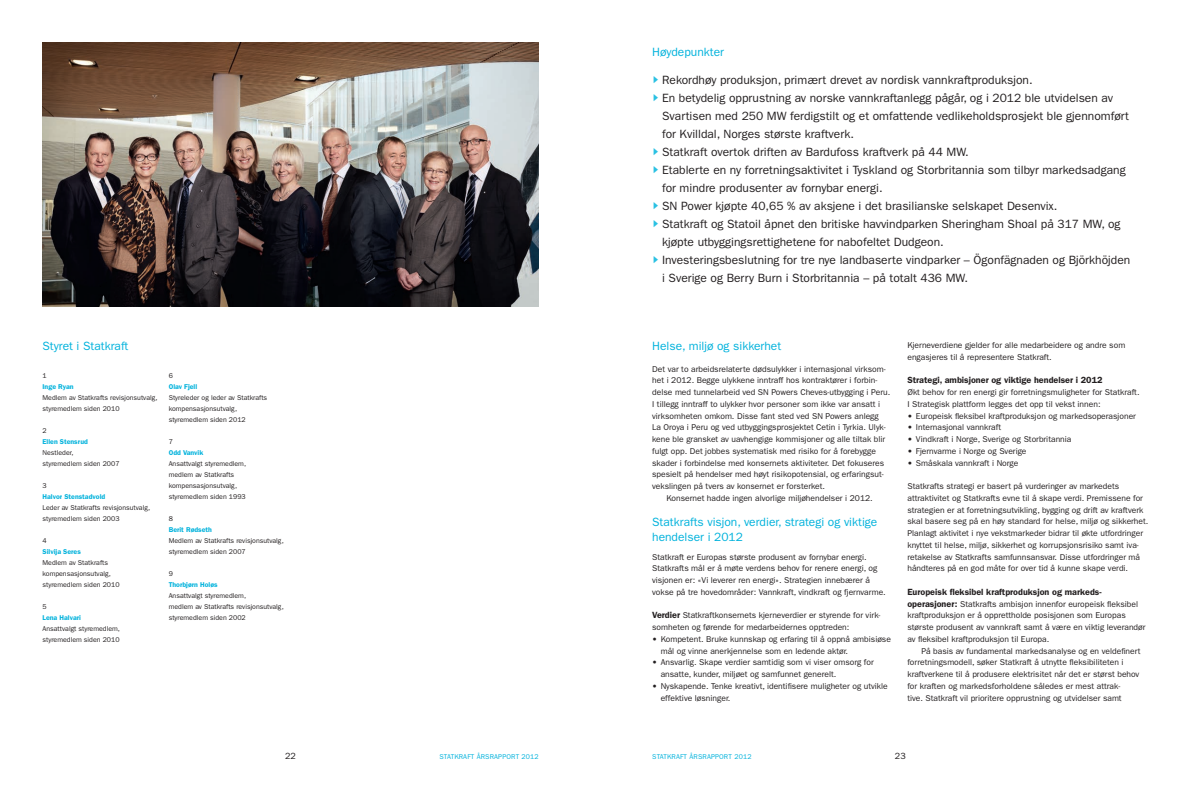
<style>
.page{position:relative;width:1191px;height:791px;background:#fff}
.page>*{position:absolute;margin:0;border:0;box-sizing:border-box;transform-origin:0 0}
.t1{font:12px/18px "ITC Franklin Gothic Std";color:#231f20}
.Subheading_nivå_1{font:12px/15px "ITC Franklin Gothic Std";color:#00b2dc}
.Del_2_Brødtekst{font:600 9px "ITC Franklin Gothic Std";color:#231f20}
.Pagina{font:9px "ITC Franklin Gothic Std";color:#231f20}
.Del_2_Brødtekst-2{font:8.5px/11.7px "ITC Franklin Gothic Std";color:#231f20}
.Del_2_Brødtekst-3{font:7px/11px "ITC Franklin Gothic Std";color:#231f20}
.Del_2_Brødtekst-4{font:600 7px "ITC Franklin Gothic Std";color:#00b2dc}
.t2{font:7px "ITC Franklin Gothic Std";letter-spacing:.02em;color:#00b2dc}
.s1{color:#2ac1e3}
.s2{font-weight:600;font-size:9px}
.s3{font-family:"ITC Franklin Gothic Std Hvy"}
</style>
<div class="page">
<img style="left:43px;top:43px;width:496px;height:264px">
<p class="Subheading_nivå_1" style="left:652px;top:45px;width:73px">Høydepunkter</p>
<p class="t1" style="left:652px;top:71px;width:382px"><span class="s1">◆</span> Rekordhøy produksjon, primært drevet av nordisk vannkraftproduksjon.</p>
<p class="t1" style="left:662px;top:89px;width:468px;text-indent:-10px"><span class="s1">◆</span> En betydelig opprustning av norske vannkraftanlegg pågår, og i 2012 ble utvidelsen av<br>Svartisen med 250 MW ferdigstilt og et omfattende vedlikeholdsprosjekt ble gjennomført for Kvilldal, Norges største kraftverk.</p>
<p class="t1" style="left:652px;top:143px;width:318px"><span class="s1">◆</span> Statkraft overtok driften av Bardufoss kraftverk på 44 MW.</p>
<p class="t1" style="left:662px;top:161px;width:465px;text-indent:-10px"><span class="s1">◆</span> Etablerte en ny forretningsaktivitet i Tyskland og Storbritannia som tilbyr markedsadgang for mindre produsenter av fornybar energi.</p>
<p class="t1" style="left:652px;top:197px;width:407px"><span class="s1">◆</span> SN Power kjøpte 40,65 % av aksjene i det brasilianske selskapet Desenvix.</p>
<p class="t1" style="left:662px;top:215px;width:460px;text-indent:-10px"><span class="s1">◆</span> Statkraft og Statoil åpnet den britiske havvindparken Sheringham Shoal på 317 MW, og kjøpte utbyggingsrettighetene for nabofeltet Dudgeon.</p>
<p class="t1" style="left:662px;top:251px;width:470px;text-indent:-10px"><span class="s1">◆</span> Investeringsbeslutning for tre nye landbaserte vindparker – Ögonfägnaden og Björkhöjden i Sverige og Berry Burn i Storbritannia – på totalt 436 MW.</p>
<p class="Subheading_nivå_1" style="left:43px;top:339px;width:87px">Styret i Statkraft</p>
<p class="Del_2_Brødtekst-3" style="left:43px;top:370px;width:6px">1</p>
<p class="Del_2_Brødtekst-4" style="left:43px;top:383px;width:33px">Inge Ryan</p>
<p class="Del_2_Brødtekst-3" style="left:43px;top:392px;width:117px">Medlem av Statkrafts revisjonsutvalg, styremedlem siden 2010</p>
<p class="Del_2_Brødtekst-3" style="left:43px;top:425px;width:6px">2</p>
<p class="Del_2_Brødtekst-4" style="left:43px;top:438px;width:47px">Ellen Stensrud</p>
<p class="Del_2_Brødtekst-3" style="left:43px;top:447px;width:32px">Nestleder,</p>
<p class="Del_2_Brødtekst-3" style="left:43px;top:458px;width:79px">styremedlem siden 2007</p>
<p class="Del_2_Brødtekst-3" style="left:43px;top:480px;width:6px">3</p>
<p class="Del_2_Brødtekst-4" style="left:43px;top:493px;width:64px">Halvor Stenstadvold</p>
<p class="Del_2_Brødtekst-3" style="left:43px;top:502px;width:109px">Leder av Statkrafts revisjonsutvalg, styremedlem siden 2003</p>
<p class="Del_2_Brødtekst-3" style="left:43px;top:535px;width:6px">4</p>
<p class="Del_2_Brødtekst-4" style="left:43px;top:548px;width:40px">Silvija Seres</p>
<p class="Del_2_Brødtekst-3" style="left:43px;top:557px;width:70px">Medlem av Statkrafts kompensasjonsutvalg,</p>
<p class="Del_2_Brødtekst-3" style="left:43px;top:579px;width:79px">styremedlem siden 2010</p>
<p class="Del_2_Brødtekst-3" style="left:43px;top:601px;width:6px">5</p>
<p class="Del_2_Brødtekst-4" style="left:43px;top:614px;width:40px">Lena Halvari</p>
<p class="Del_2_Brødtekst-3" style="left:43px;top:623px;width:79px">Ansattvalgt styremedlem,</p>
<p class="Del_2_Brødtekst-3" style="left:43px;top:634px;width:79px">styremedlem siden 2010</p>
<p class="Del_2_Brødtekst-3" style="left:169px;top:370px;width:6px">6</p>
<p class="Del_2_Brødtekst-4" style="left:169px;top:383px;width:30px">Olav Fjell</p>
<p class="Del_2_Brødtekst-3" style="left:169px;top:392px;width:100px">Styreleder og leder av Statkrafts kompensasjonsutvalg,</p>
<p class="Del_2_Brødtekst-3" style="left:169px;top:414px;width:79px">styremedlem siden 2012</p>
<p class="Del_2_Brødtekst-3" style="left:169px;top:436px;width:6px">7</p>
<p class="Del_2_Brødtekst-4" style="left:169px;top:449px;width:36px">Odd Vanvik</p>
<p class="Del_2_Brødtekst-3" style="left:169px;top:458px;width:79px">Ansattvalgt styremedlem, medlem av Statkrafts kompensasjonsutvalg,</p>
<p class="Del_2_Brødtekst-3" style="left:169px;top:491px;width:79px">styremedlem siden 1993</p>
<p class="Del_2_Brødtekst-3" style="left:169px;top:513px;width:6px">8</p>
<p class="Del_2_Brødtekst-4" style="left:169px;top:526px;width:45px">Berit Rødseth</p>
<p class="Del_2_Brødtekst-3" style="left:169px;top:535px;width:117px">Medlem av Statkrafts revisjonsutvalg,</p>
<p class="Del_2_Brødtekst-3" style="left:169px;top:546px;width:79px">styremedlem siden 2007</p>
<p class="Del_2_Brødtekst-3" style="left:169px;top:568px;width:6px">9</p>
<p class="Del_2_Brødtekst-4" style="left:169px;top:581px;width:50px">Thorbjørn Holøs</p>
<p class="Del_2_Brødtekst-3" style="left:169px;top:590px;width:117px">Ansattvalgt styremedlem,<br>medlem av Statkrafts revisjonsutvalg,</p>
<p class="Del_2_Brødtekst-3" style="left:169px;top:612px;width:79px">styremedlem siden 2002</p>
<p class="Subheading_nivå_1" style="left:652px;top:339px;width:130px">Helse, miljø og sikkerhet</p>
<p class="Del_2_Brødtekst-2" style="left:652px;top:363px;width:240px">Det var to arbeidsrelaterte dødsulykker i internasjonal virksom&shy;het i 2012. Begge ulykkene inntraff hos kontraktører i forbin&shy;delse med tunnelarbeid ved SN Powers Cheves-utbygging i Peru.<br>I tillegg inntraff to ulykker hvor personer som ikke var ansatt i virksomheten omkom. Disse fant sted ved SN Powers anlegg<br>La Oroya i Peru og ved utbyggingsprosjektet Cetin i Tyrkia. Ulyk&shy;kene ble gransket av uavhengige kommisjoner og alle tiltak blir fulgt opp. Det jobbes systematisk med risiko for å forebygge skader i forbindelse med konsernets aktiviteter. Det fokuseres spesielt på hendelser med høyt risikopotensial, og erfaringsut&shy;vekslingen på tvers av konsernet er forsterket.</p>
<p class="Del_2_Brødtekst-2" style="left:666px;top:492px;width:208px">Konsernet hadde ingen alvorlige miljøhendelser i 2012.</p>
<p class="Subheading_nivå_1" style="left:652px;top:515px;width:227px">Statkrafts visjon, verdier, strategi og viktige hendelser i 2012</p>
<p class="Del_2_Brødtekst-2" style="left:652px;top:551px;width:235px">Statkraft er Europas største produsent av fornybar energi.<br>Statkrafts mål er å møte verdens behov for renere energi, og visjonen er: «Vi leverer ren energi». Strategien innebærer å vokse på tre hovedområder: Vannkraft, vindkraft og fjernvarme.</p>
<p class="Del_2_Brødtekst-2" style="left:652px;top:610px;width:230px"><span class="s2">Verdier</span> Statkraftkonsernets kjerneverdier er styrende for virk&shy;somheten og førende for medarbeidernes opptreden:</p>
<p class="Del_2_Brødtekst-2" style="left:660px;top:633px;width:232px;text-indent:-8px"><span class="s3">•</span> Kompetent. Bruke kunnskap og erfaring til å oppnå ambisiøse mål og vinne anerkjennelse som en ledende aktør.</p>
<p class="Del_2_Brødtekst-2" style="left:660px;top:657px;width:214px;text-indent:-8px"><span class="s3">•</span> Ansvarlig. Skape verdier samtidig som vi viser omsorg for ansatte, kunder, miljøet og samfunnet generelt.</p>
<p class="Del_2_Brødtekst-2" style="left:660px;top:680px;width:229px;text-indent:-8px"><span class="s3">•</span> Nyskapende. Tenke kreativt, identifisere muligheter og utvikle effektive løsninger.</p>
<p class="Del_2_Brødtekst-2" style="left:907px;top:339px;width:219px">Kjerneverdiene gjelder for alle medarbeidere og andre som engasjeres til å representere Statkraft.</p>
<p class="Del_2_Brødtekst" style="left:907px;top:375px;width:197px">Strategi, ambisjoner og viktige hendelser i 2012</p>
<p class="Del_2_Brødtekst-2" style="left:907px;top:386px;width:234px">Økt behov for ren energi gir forretningsmuligheter for Statkraft.<br>I Strategisk plattform legges det opp til vekst innen:</p>
<p class="Del_2_Brødtekst-2" style="left:907px;top:410px;width:230px"><span class="s3">•</span> Europeisk fleksibel kraftproduksjon og markedsoperasjoner</p>
<p class="Del_2_Brødtekst-2" style="left:907px;top:422px;width:95px"><span class="s3">•</span> Internasjonal vannkraft</p>
<p class="Del_2_Brødtekst-2" style="left:907px;top:433px;width:166px"><span class="s3">•</span> Vindkraft i Norge, Sverige og Storbritannia</p>
<p class="Del_2_Brødtekst-2" style="left:907px;top:445px;width:121px"><span class="s3">•</span> Fjernvarme i Norge og Sverige</p>
<p class="Del_2_Brødtekst-2" style="left:907px;top:457px;width:113px"><span class="s3">•</span> Småskala vannkraft i Norge</p>
<p class="Del_2_Brødtekst-2" style="left:907px;top:480px;width:242px">Statkrafts strategi er basert på vurderinger av markedets attraktivitet og Statkrafts evne til å skape verdi. Premissene for strategien er at forretningsutvikling, bygging og drift av kraftverk skal basere seg på en høy standard for helse, miljø og sikkerhet.<br>Planlagt aktivitet i nye vekstmarkeder bidrar til økte utfordringer knyttet til helse, miljø, sikkerhet og korrupsjonsrisiko samt iva&shy;retakelse av Statkrafts samfunnsansvar. Disse utfordringer må håndteres på en god måte for over tid å kunne skape verdi.</p>
<p class="Del_2_Brødtekst" style="left:907px;top:586px;width:196px">Europeisk fleksibel kraftproduksjon og markeds-</p>
<p class="Del_2_Brødtekst-2" style="left:907px;top:598px;width:240px"><span class="s2">operasjoner:</span> Statkrafts ambisjon innenfor europeisk fleksibel kraftproduksjon er å opprettholde posisjonen som Europas største produsent av vannkraft samt å være en viktig leverandør av fleksibel kraftproduksjon til Europa.</p>
<p class="Del_2_Brødtekst-2" style="left:907px;top:645px;width:235px;text-indent:14px">På basis av fundamental markedsanalyse og en veldefinert forretningsmodell, søker Statkraft å utnytte fleksibiliteten i kraftverkene til å produsere elektrisitet når det er størst behov for kraften og markedsforholdene således er mest attrak-<br>tive. Statkraft vil prioritere opprustning og utvidelser samt</p>
<p class="Pagina" style="left:285px;top:751px;width:12px">22</p>
<p class="t2" style="left:439px;top:753px;width:101px">STATKRAFT ÅRSRAPPORT 2012</p>
<p class="t2" style="left:652px;top:753px;width:101px">STATKRAFT ÅRSRAPPORT 2012</p>
<p class="Pagina" style="left:895px;top:751px;width:12px">23</p>
</div>
